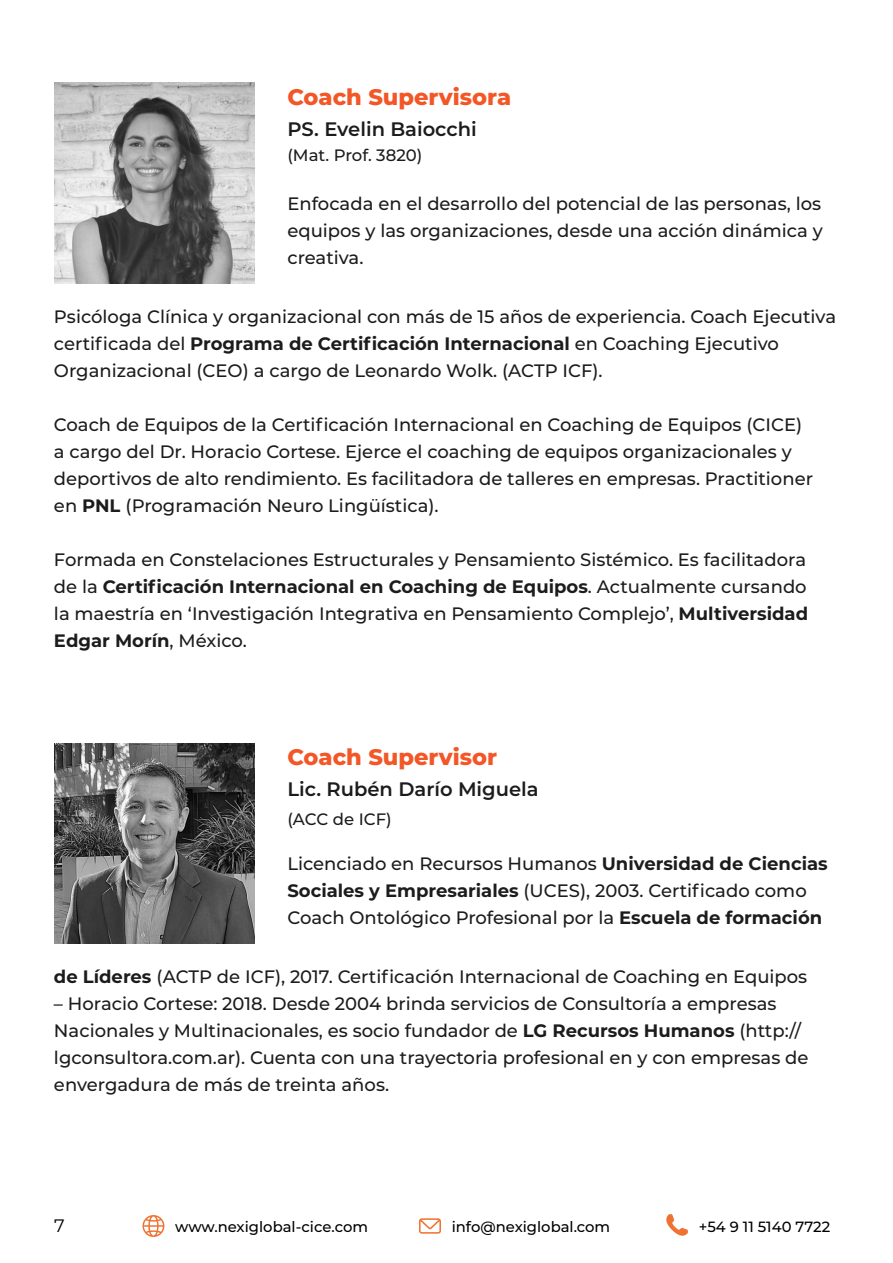
<style>
.page{position:relative;width:893px;height:1263px;background:#fff}
.page>*{position:absolute;margin:0;border:0;box-sizing:border-box;transform-origin:0 0}
.t1{font:800 22.5px "Montserrat";color:#f35727}
.t2{font:600 19.5px "Montserrat";color:#1c1c1c}
.t3{font:500 18px/27px "Montserrat";color:#1c1c1c}
.t4{font:18px "Montserrat";color:#000}
.t5{font:500 16.5px "Montserrat";color:#1c1c1c}
.t6{font:500 14.85px "Montserrat";color:#000}
.s1{font-weight:700}
</style>
<div class="page">
<svg style="left:142px;top:1215px;width:22px;height:22px"></svg>
<svg style="left:419px;top:1218px;width:22px;height:16px"></svg>
<svg style="left:666px;top:1214px;width:22px;height:22px"></svg>
<img style="left:54px;top:83px;width:200px;height:200px">
<img style="left:54px;top:743px;width:200px;height:200px">
<p class="t1" style="left:287px;top:80px;width:225px">Coach Supervisora</p>
<p class="t2" style="left:287px;top:115px;width:191px">PS. Evelin Baiocchi</p>
<p class="t5" style="left:287px;top:143px;width:136px">(Mat. Prof. 3820)</p>
<p class="t3" style="left:287px;top:189px;width:537px;text-align:justify">Enfocada en el desarrollo del potencial de las personas, los equipos y las organizaciones, desde una acción dinámica y creativa.</p>
<p class="t3" style="left:54px;top:302px;width:784px">Psicóloga Clínica y organizacional con más de 15 años de experiencia. Coach Ejecutiva certificada del <span class="s1">Programa de Certificación Internacional</span> en Coaching Ejecutivo<br>Organizacional (CEO) a cargo de Leonardo Wolk. (ACTP ICF).</p>
<p class="t3" style="left:54px;top:410px;width:761px">Coach de Equipos de la Certificación Internacional en Coaching de Equipos (CICE) a cargo del Dr. Horacio Cortese. Ejerce el coaching de equipos organizacionales y deportivos de alto rendimiento. Es facilitadora de talleres en empresas. Practitioner en <span class="s1">PNL</span> (Programación Neuro Lingüística).</p>
<p class="t3" style="left:54px;top:545px;width:756px;text-align:justify">Formada en Constelaciones Estructurales y Pensamiento Sistémico. Es facilitadora de la <span class="s1">Certificación Internacional en Coaching de Equipos</span>. Actualmente cursando la maestría en ‘Investigación Integrativa en Pensamiento Complejo’, <span class="s1">Multiversidad Edgar Morín</span>, México.</p>
<p class="t1" style="left:287px;top:740px;width:211px">Coach Supervisor</p>
<p class="t2" style="left:287px;top:775px;width:253px">Lic. Rubén Darío Miguela</p>
<p class="t5" style="left:287px;top:807px;width:106px">(ACC de ICF)</p>
<p class="t3" style="left:287px;top:849px;width:542px">Licenciado en Recursos Humanos <span class="s1">Universidad de Ciencias<br>Sociales y Empresariales</span> (UCES), 2003. Certificado como<br>Coach Ontológico Profesional por la <span class="s1">Escuela de formación</span></p>
<p class="t3" style="left:54px;top:963px;width:755px"><span class="s1">de Líderes</span> (ACTP de ICF), 2017. Certificación Internacional de Coaching en Equipos</p>
<p class="t3" style="left:54px;top:990px;width:756px">– Horacio Cortese: 2018. Desde 2004 brinda servicios de Consultoría a empresas Nacionales y Multinacionales, es socio fundador de <span class="s1">LG Recursos Humanos</span> (http:// lgconsultora.com.ar). Cuenta con una trayectoria profesional en y con empresas de envergadura de más de treinta años.</p>
<p class="t4" style="left:54px;top:1213px;width:12px">7</p>
<p class="t6" style="left:175px;top:1216px;width:194px">www.nexiglobal-cice.com</p>
<p class="t6" style="left:452px;top:1216px;width:160px">info@nexiglobal.com</p>
<p class="t6" style="left:699px;top:1216px;width:133px">+54 9 11 5140 7722</p>
</div>
